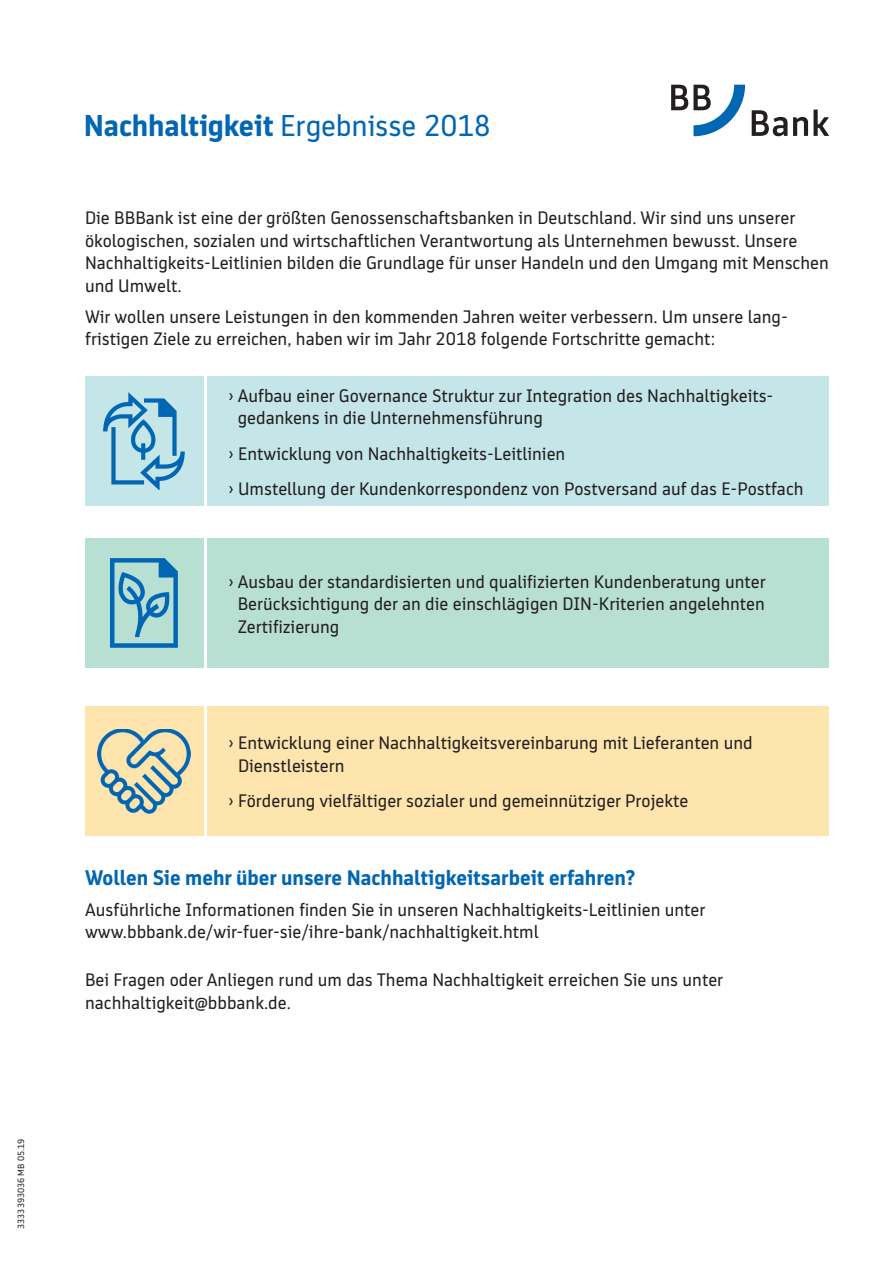
<style>
.page{position:relative;width:893px;height:1263px;background:#fff}
.page>*{position:absolute;margin:0;border:0;box-sizing:border-box;transform-origin:0 0}
.t1{font:700 30px "BB Bank Type";letter-spacing:-.01em;color:#0166b3}
.t2{font:700 21px "BB Bank Type";color:#0166b3}
.t3{font:18px/22.5px "BB Bank Type";color:#231f20}
.t4{font:9px "BB Bank Type";color:#231f20}
.s1{font-weight:400}
</style>
<div class="page">
<div style="left:85px;top:706px;width:118px;height:130px;background:#fee5ad"></div>
<div style="left:85px;top:538px;width:118px;height:130px;background:#b7e0d3"></div>
<div style="left:85px;top:376px;width:118px;height:130px;background:#c4e6e8"></div>
<div style="left:207px;top:706px;width:622px;height:130px;background:#fee5ad"></div>
<div style="left:207px;top:538px;width:622px;height:130px;background:#b7e0d3"></div>
<div style="left:207px;top:376px;width:622px;height:130px;background:#c4e6e8"></div>
<svg style="left:671px;top:85px;width:158px;height:51px"></svg>
<img style="left:110px;top:559px;width:68px;height:88px">
<img style="left:104px;top:393px;width:80px;height:97px">
<img style="left:97px;top:729px;width:94px;height:84px">
<p class="t4" style="left:16px;top:1229px;width:92px;rotate:-90deg">3333393036 MB 05.19</p>
<h1 class="t1" style="left:84px;top:108px;width:409px">Nachhaltigkeit <span class="s1">Ergebnisse 2018</span></h1>
<p class="t3" style="left:85px;top:207px;width:745px">Die BBBank ist eine der größten Genossenschaftsbanken in Deutschland. Wir sind uns unserer ökologischen, sozialen und wirtschaftlichen Verantwortung als Unternehmen bewusst. Unsere Nachhaltigkeits-Leitlinien bilden die Grundlage für unser Handeln und den Umgang mit Menschen und Umwelt.</p>
<p class="t3" style="left:85px;top:305px;width:704px">Wir wollen unsere Leistungen in den kommenden Jahren weiter verbessern. Um unsere lang&shy;fristigen Ziele zu erreichen, haben wir im Jahr 2018 folgende Fortschritte gemacht:</p>
<p class="t3" style="left:238px;top:384px;width:537px;text-indent:-9px">› Aufbau einer Governance Struktur zur Integration des Nachhaltigkeits&shy;gedankens in die Unternehmensführung</p>
<p class="t3" style="left:229px;top:436px;width:577px;line-height:35.2px">› Entwicklung von Nachhaltigkeits-Leitlinien<br>› Umstellung der Kundenkorrespondenz von Postversand auf das E-Postfach</p>
<p class="t3" style="left:238px;top:570px;width:530px;text-align:justify;text-indent:-9px">› Ausbau der standardisierten und qualifizierten Kundenberatung unter Berück sichtigung der an die einschlägigen DIN-Kriterien angelehnten Zertifizierung</p>
<p class="t3" style="left:238px;top:732px;width:516px;text-indent:-10px">› Entwicklung einer Nachhaltigkeitsvereinbarung mit Lieferanten und<br>Dienstleistern</p>
<p class="t3" style="left:229px;top:790px;width:461px">› Förderung vielfältiger sozialer und gemeinnütziger Projekte</p>
<p class="t2" style="left:85px;top:866px;width:552px">Wollen Sie mehr über unsere Nachhaltigkeitsarbeit erfahren?</p>
<p class="t3" style="left:85px;top:898px;width:622px">Ausführliche Informationen finden Sie in unseren Nachhaltigkeits-Leitlinien unter www.bbbank.de/wir-fuer-sie/ihre-bank/nachhaltigkeit.html</p>
<p class="t3" style="left:85px;top:969px;width:640px">Bei Fragen oder Anliegen rund um das Thema Nachhaltigkeit erreichen Sie uns unter nachhaltigkeit@bbbank.de.</p>
</div>
